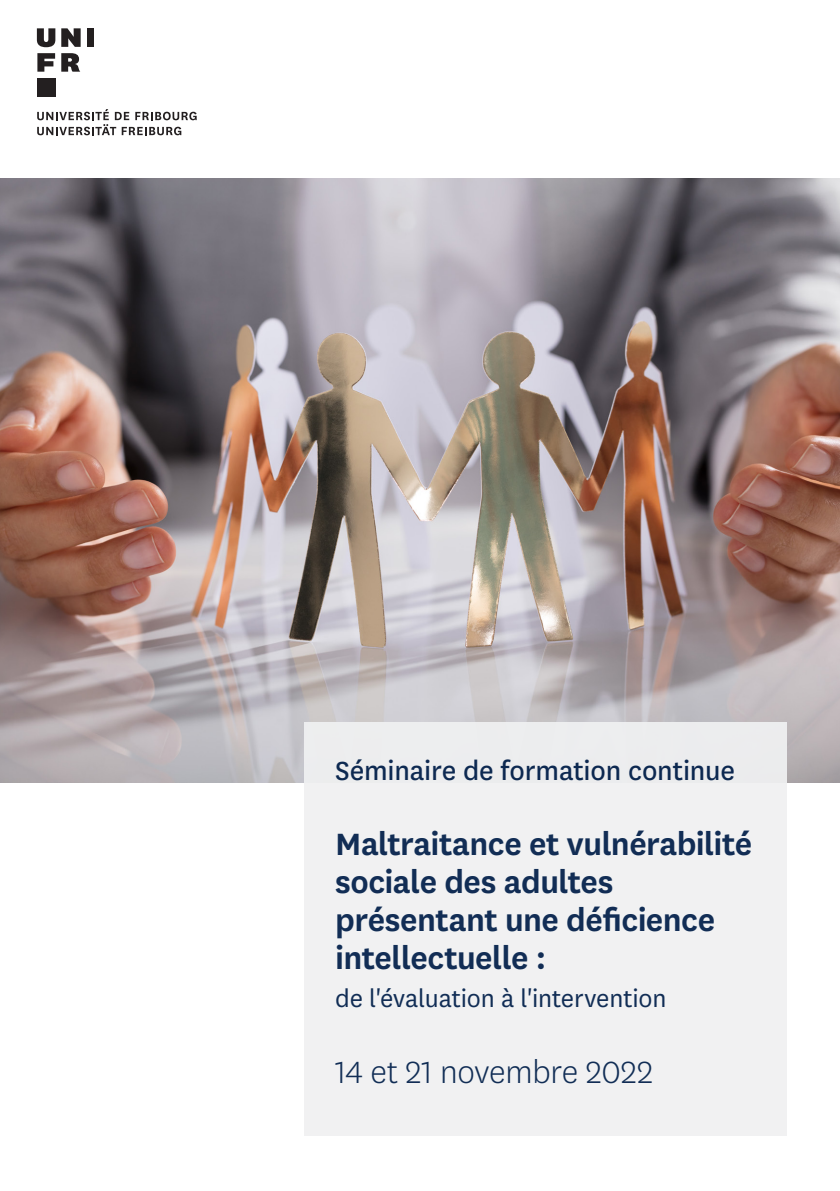
<style>
.page{position:relative;width:840px;height:1191px;background:#fff}
.page>*{position:absolute;margin:0;border:0;box-sizing:border-box;transform-origin:0 0}
.t1{font:600 36px/38px "National Uni Fr";letter-spacing:-.015em;color:#001e49}
.t2{font:300 36px "National Uni Fr";letter-spacing:-.005em;color:#001e49}
.t3{font:30.6px "National Uni Fr";letter-spacing:-.005em;color:#001e49}
.t4{font:28px "National Uni Fr";letter-spacing:-.005em;color:#001e49}
</style>
<div class="page">
<svg style="left:37px;top:109px;width:159px;height:26px"></svg>
<svg style="left:37px;top:28px;width:18px;height:19px"></svg>
<svg style="left:61px;top:28px;width:20px;height:19px"></svg>
<div style="left:87px;top:28px;width:7px;height:19px;background:#231f20"></div>
<svg style="left:37px;top:53px;width:18px;height:19px"></svg>
<div style="left:37px;top:78px;width:18px;height:18px;background:#231f20"></div>
<svg style="left:61px;top:53px;width:19px;height:19px"></svg>
<img style="left:0;top:179px;width:839px;height:603px">
<div style="left:304px;top:723px;width:482px;height:413px;background:#f0f1f2"></div>
<p class="t3" style="left:335px;top:750px;width:401px">Séminaire de formation continue</p>
<p class="t1" style="left:335px;top:822px;width:418px">Maltraitance et vulnérabilité sociale des adultes présentant une déficience intellectuelle :</p>
<p class="t4" style="left:335px;top:980px;width:332px">de l'évaluation à l'intervention</p>
<p class="t2" style="left:335px;top:1049px;width:319px">14 et 21 novembre 2022</p>
</div>
